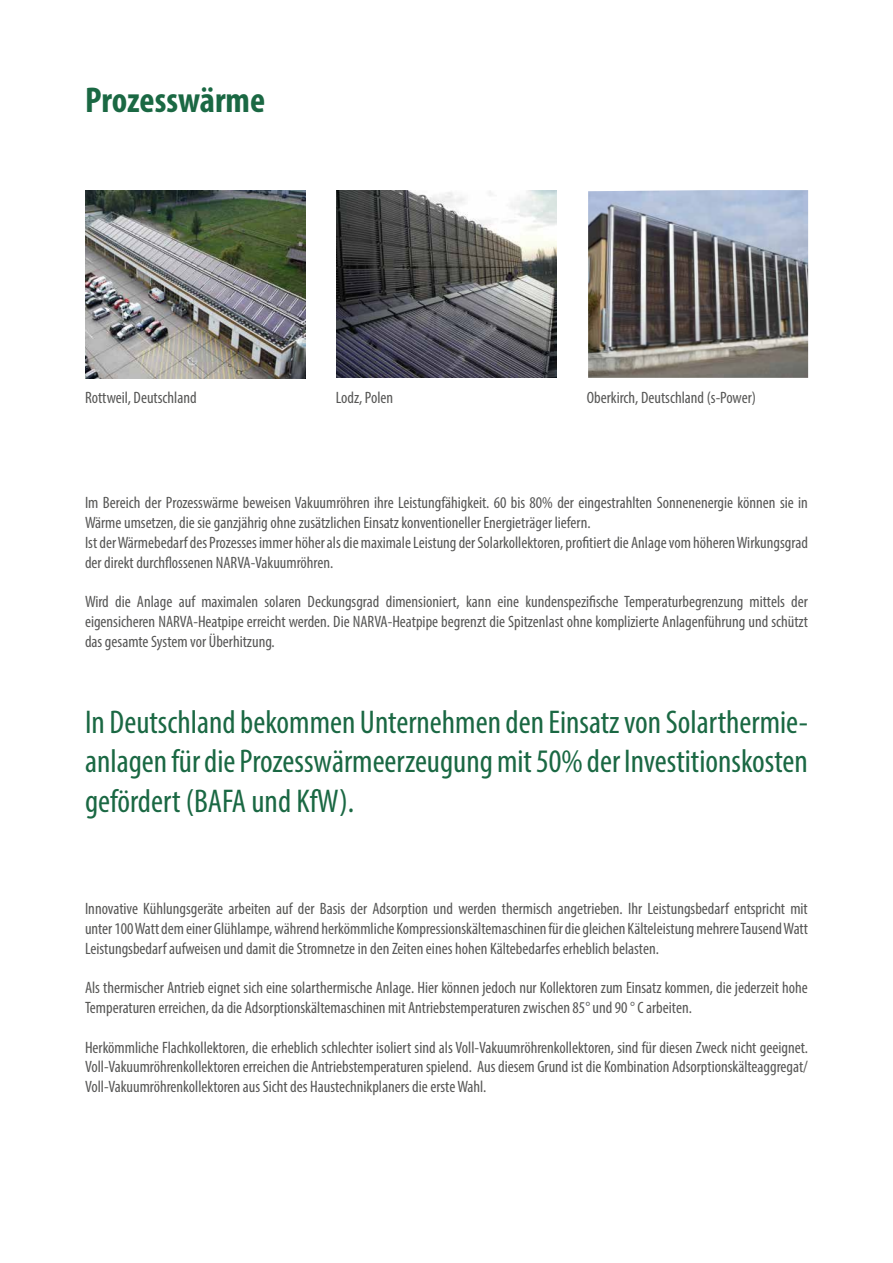
<style>
.page{position:relative;width:893px;height:1263px;background:#fff}
.page>*{position:absolute;margin:0;border:0;box-sizing:border-box;transform-origin:0 0}
.t1{font:700 condensed 36px "Myriad Pro";color:#1a6843}
.t2{font:condensed 33px/39.6px "Myriad Pro";color:#1a6843;text-align:justify}
.t3{font:condensed 16.5px/19.8px "Myriad Pro";color:#575756;text-align:justify}
</style>
<div class="page">
<img style="left:85px;top:190px;width:220px;height:188px">
<img style="left:337px;top:190px;width:220px;height:188px">
<img style="left:588px;top:190px;width:220px;height:188px">
<h1 class="t1" style="left:85px;top:78px;width:182px">Prozesswärme</h1>
<p class="t3" style="left:85px;top:387px;width:113px">Rottweil, Deutschland</p>
<p class="t3" style="left:336px;top:387px;width:59px">Lodz, Polen</p>
<p class="t3" style="left:587px;top:387px;width:171px">Oberkirch, Deutschland (s-Power)</p>
<p class="t3" style="left:85px;top:493px;width:724px;text-align:left">Im Bereich der Prozesswärme beweisen Vakuumröhren ihre Leistungfähigkeit. 60 bis 80% der eingestrahlten Sonnenenergie können sie in Wärme umsetzen, die sie ganzjährig ohne zusätzlichen Einsatz konventioneller Energieträger liefern.<br>Ist der Wärmebedarf des Prozesses immer höher als die maximale Leistung der Solarkollektoren, profitiert die Anlage vom höheren Wirkungsgrad der direkt durchflossenen NARVA-Vakuumröhren.</p>
<p class="t3" style="left:85px;top:592px;width:724px">Wird die Anlage auf maximalen solaren Deckungsgrad dimensioniert, kann eine kundenspezifische Temperaturbegrenzung mittels der eigensicheren NARVA-Heatpipe erreicht werden. Die NARVA-Heatpipe begrenzt die Spitzenlast ohne komplizierte Anlagenführung und schützt das gesamte System vor Überhitzung.</p>
<h2 class="t2" style="left:85px;top:702px;width:724px">In Deutschland bekommen Unternehmen den Einsatz von Solarthermie&shy;anlagen für die Prozesswärmeerzeugung mit 50% der Investitionskosten gefördert (BAFA und KfW).</h2>
<p class="t3" style="left:85px;top:898px;width:724px">Innovative Kühlungsgeräte arbeiten auf der Basis der Adsorption und werden thermisch angetrieben. Ihr Leistungsbedarf entspricht mit unter 100 Watt dem einer Glühlampe, während herkömmliche Kompressionskältemaschinen für die gleichen Kälteleistung mehrere Tausend Watt Leistungsbedarf aufweisen und damit die Stromnetze in den Zeiten eines hohen Kältebedarfes erheblich belasten.</p>
<p class="t3" style="left:85px;top:977px;width:724px">Als thermischer Antrieb eignet sich eine solarthermische Anlage. Hier können jedoch nur Kollektoren zum Einsatz kommen, die jederzeit hohe<br>Temperaturen erreichen, da die Adsorptionskältemaschinen mit Antriebstemperaturen zwischen 85° und 90 ° C arbeiten.</p>
<p class="t3" style="left:85px;top:1037px;width:724px">Herkömmliche Flachkollektoren, die erheblich schlechter isoliert sind als Voll-Vakuumröhrenkollektoren, sind für diesen Zweck nicht geeignet.<br>Voll-Vakuumröhrenkollektoren erreichen die Antriebstemperaturen spielend. Aus diesem Grund ist die Kombination Adsorptionskälteaggregat/ Voll-Vakuumröhrenkollektoren aus Sicht des Haustechnikplaners die erste Wahl.</p>
</div>
